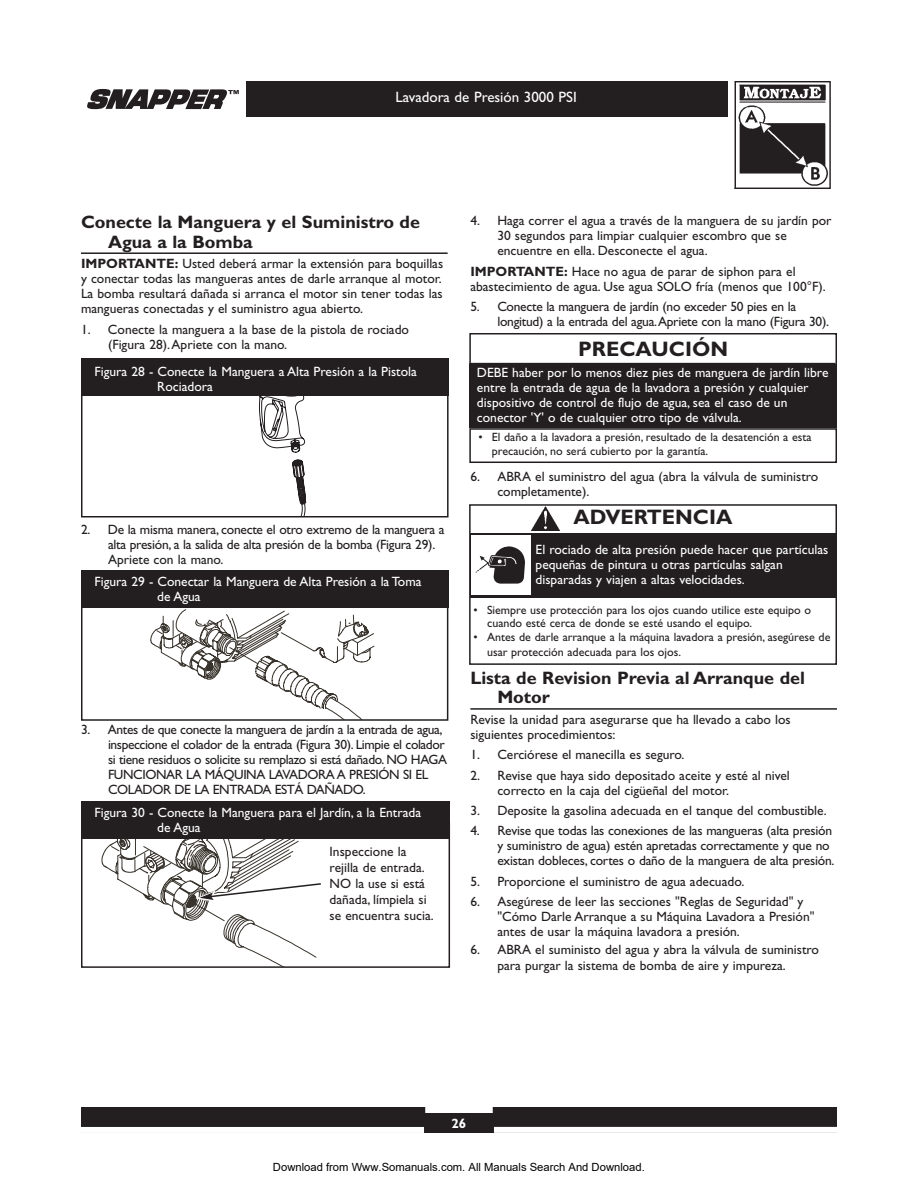
<style>
.page{position:relative;width:918px;height:1188px;background:#fff}
.page>*{position:absolute;margin:0;border:0;box-sizing:border-box;transform-origin:0 0}
.t1{font:700 21px "Gill Sans";color:#231f20}
.t2{font:700 18px/19.5px "Gill Sans";color:#231f20}
.t3{font:15px "Gill Sans";color:#fff}
.t4{font:13.5px/15px "Gill Sans";color:#231f20}
.t5{font:13.5px/15px "Gill Sans";color:#fff}
.t6{font:13.5px/15px "Gill Sans";letter-spacing:-.03em;color:#231f20}
.t7{font:13.5px/15px "Gill Sans";letter-spacing:-.02em;color:#231f20}
.t8{font:700 13.5px "Gill Sans";color:#fff}
.t9{font:12px/14.4px "Gill Sans";color:#231f20}
.t10{font:11.25px "Arial";color:#000}
.s1{font-weight:700}
</style>
<div class="page">
<svg style="left:87px;top:89px;width:152px;height:20px"></svg>
<div style="left:246px;top:81px;width:482px;height:36px;background:#231f20"></div>
<div style="left:81px;top:1107px;width:756px;height:26px;background:#231f20"></div>
<div style="left:425px;top:1107px;width:68px;height:6px;background:#fff"></div>
<div style="left:494px;top:1127px;width:343px;height:6px;background:#fff"></div>
<div style="left:81px;top:1127px;width:343px;height:6px;background:#fff"></div>
<img style="left:734px;top:81px;width:97px;height:108px">
<hr style="left:81px;top:252px;width:367px;height:2px;background:#231f20">
<hr style="left:470px;top:708px;width:367px;height:2px;background:#231f20">
<div style="left:469px;top:333px;width:368px;height:35px;border:2px solid #231f20"></div>
<div style="left:469px;top:428px;width:368px;height:35px;border:2px solid #231f20"></div>
<div style="left:469px;top:365px;width:368px;height:63px;background:#231f20"></div>
<hr style="left:469px;top:363px;width:366px;height:3px;background:#231f20">
<div style="left:469px;top:504px;width:368px;height:161px;border:2px solid #231f20"></div>
<div style="left:470px;top:533px;width:366px;height:65px;background:#231f20"></div>
<img style="left:531px;top:506px;width:28px;height:25px">
<div style="left:472px;top:536px;width:59px;height:59px;background:#fff"></div>
<svg style="left:476px;top:546px;width:49px;height:38px"></svg>
<div style="left:81px;top:822px;width:369px;height:146px;border:2px solid #231f20"></div>
<div style="left:81px;top:801px;width:369px;height:38px;background:#231f20"></div>
<svg style="left:150px;top:609px;width:225px;height:109px"></svg>
<div style="left:81px;top:604px;width:367px;height:117px;border:2px solid #231f20"></div>
<div style="left:81px;top:570px;width:367px;height:38px;background:#231f20"></div>
<svg style="left:259px;top:396px;width:47px;height:119px"></svg>
<div style="left:81px;top:393px;width:368px;height:125px;border:2px solid #231f20"></div>
<div style="left:81px;top:358px;width:368px;height:38px;background:#231f20"></div>
<svg style="left:101px;top:839px;width:222px;height:127px"></svg>
<p class="t3" style="left:396px;top:92px;width:183px">Lavadora de Presión 3000 PSI</p>
<h2 class="t2" style="left:108px;top:214px;width:313px;text-indent:-27px">Conecte la Manguera y el Suministro de<br>Agua a la Bomba</h2>
<p class="t4" style="left:81px;top:258px;width:364px;text-align:justify"><span class="s1">IMPORTANTE:</span> Usted deberá armar la extensión para boquillas y conectar todas las mangueras antes de darle arranque al motor.<br>La bomba resultará dañada si arranca el motor sin tener todas las mangueras conectadas y el suministro agua abierto.</p>
<p class="t4" style="left:108px;top:323px;width:303px;text-indent:-27px">1. Conecte la manguera a la base de la pistola de rociado (Figura 28).Apriete con la mano.</p>
<p class="t5" style="left:157px;top:365px;width:261px;text-indent:-63px">Figura 28 - Conecte la Manguera a Alta Presión a la Pistola<br>Rociadora</p>
<p class="t7" style="left:108px;top:523px;width:338px;text-indent:-27px">2. De la misma manera, conecte el otro extremo de la manguera a alta presión, a la salida de alta presión de la bomba (Figura 29).<br>Apriete con la mano.</p>
<p class="t5" style="left:157px;top:576px;width:266px;text-indent:-63px">Figura 29 - Conectar la Manguera de Alta Presión a la Toma de Agua</p>
<p class="t6" style="left:108px;top:724px;width:341px;text-indent:-27px">3. Antes de que conecte la manguera de jardín a la entrada de agua, inspeccione el colador de la entrada (Figura 30). Limpie el colador si tiene residuos o solicite su remplazo si está dañado. NO HAGA FUNCIONAR LA MÁQUINA LAVADORA A PRESIÓN SI EL COLADOR DE LA ENTRADA ESTÁ DAÑADO.</p>
<p class="t5" style="left:157px;top:806px;width:265px;text-indent:-63px">Figura 30 - Conecte la Manguera para el Jardín, a la Entrada de Agua</p>
<p class="t4" style="left:330px;top:844px;width:106px;line-height:16.2px">Inspeccione la rejilla de entrada.<br>NO la use si está dañada, límpiela si se encuentra sucia.</p>
<p class="t4" style="left:497px;top:215px;width:336px;text-indent:-27px">4. Haga correr el agua a través de la manguera de su jardín por<br>30 segundos para limpiar cualquier escombro que se encuentre en ella. Desconecte el agua.</p>
<p class="t4" style="left:470px;top:265px;width:357px"><span class="s1">IMPORTANTE:</span> Hace no agua de parar de siphon para el abastecimiento de agua. Use agua SOLO fría (menos que 100°F).</p>
<p class="t7" style="left:497px;top:300px;width:333px;text-indent:-27px">5. Conecte la manguera de jardín (no exceder 50 pies en la longitud) a la entrada del agua.Apriete con la mano (Figura 30).</p>
<h1 class="t1" style="left:578px;top:342px;width:152px">PRECAUCIÓN</h1>
<p class="t5" style="left:477px;top:366px;width:353px">DEBE haber por lo menos diez pies de manguera de jardín libre entre la entrada de agua de la lavadora a presión y cualquier dispositivo de control de flujo de agua, sea el caso de un conector 'Y' o de cualquier otro tipo de válvula.</p>
<p class="t9" style="left:492px;top:431px;width:321px;text-indent:-14px">• El daño a la lavadora a presión, resultado de la desatención a esta precaución, no será cubierto por la garantía.</p>
<p class="t4" style="left:497px;top:471px;width:323px;text-indent:-27px">6. ABRA el suministro del agua (abra la válvula de suministro completamente).</p>
<h1 class="t1" style="left:574px;top:509px;width:160px">ADVERTENCIA</h1>
<p class="t5" style="left:536px;top:543px;width:294px">El rociado de alta presión puede hacer que partículas pequeñas de pintura u otras partículas salgan disparadas y viajen a altas velocidades.</p>
<p class="t9" style="left:487px;top:604px;width:326px;line-height:13.5px;text-indent:-14px">• Siempre use protección para los ojos cuando utilice este equipo o cuando esté cerca de donde se esté usando el equipo.</p>
<p class="t9" style="left:487px;top:632px;width:345px;text-indent:-14px">• Antes de darle arranque a la máquina lavadora a presión, asegúrese de usar protección adecuada para los ojos.</p>
<h2 class="t2" style="left:497px;top:670px;width:309px;text-indent:-27px">Lista de Revision Previa al Arranque del<br>Motor</h2>
<p class="t4" style="left:470px;top:713px;width:322px">Revise la unidad para asegurarse que ha llevado a cabo los siguientes procedimientos:</p>
<p class="t4" style="left:470px;top:749px;width:216px">1. Cerciórese el manecilla es seguro.</p>
<p class="t4" style="left:497px;top:769px;width:294px;text-indent:-27px">2. Revise que haya sido depositado aceite y esté al nivel correcto en la caja del cigüeñal del motor.</p>
<p class="t4" style="left:470px;top:805px;width:358px">3. Deposite la gasolina adecuada en el tanque del combustible.</p>
<p class="t4" style="left:497px;top:825px;width:339px;text-indent:-27px">4. Revise que todas las conexiones de las mangueras (alta presión y suministro de agua) estén apretadas correctamente y que no existan dobleces, cortes o daño de la manguera de alta presión.</p>
<p class="t4" style="left:470px;top:875px;width:276px">5. Proporcione el suministro de agua adecuado.</p>
<p class="t4" style="left:497px;top:896px;width:319px;text-indent:-27px">6. Asegúrese de leer las secciones "Reglas de Seguridad" y "Cómo Darle Arranque a su Máquina Lavadora a Presión" antes de usar la máquina lavadora a presión.</p>
<p class="t4" style="left:470px;top:943px;width:350px;line-height:16.2px;text-align:center">6. ABRA el suministo del agua y abra la válvula de suministro para purgar la sistema de bomba de aire y impureza.</p>
<p class="t8" style="left:452px;top:1119px;width:16px">26</p>
<p class="t10" style="left:273px;top:1160px;width:373px">Download from Www.Somanuals.com. All Manuals Search And Download.</p>
</div>
